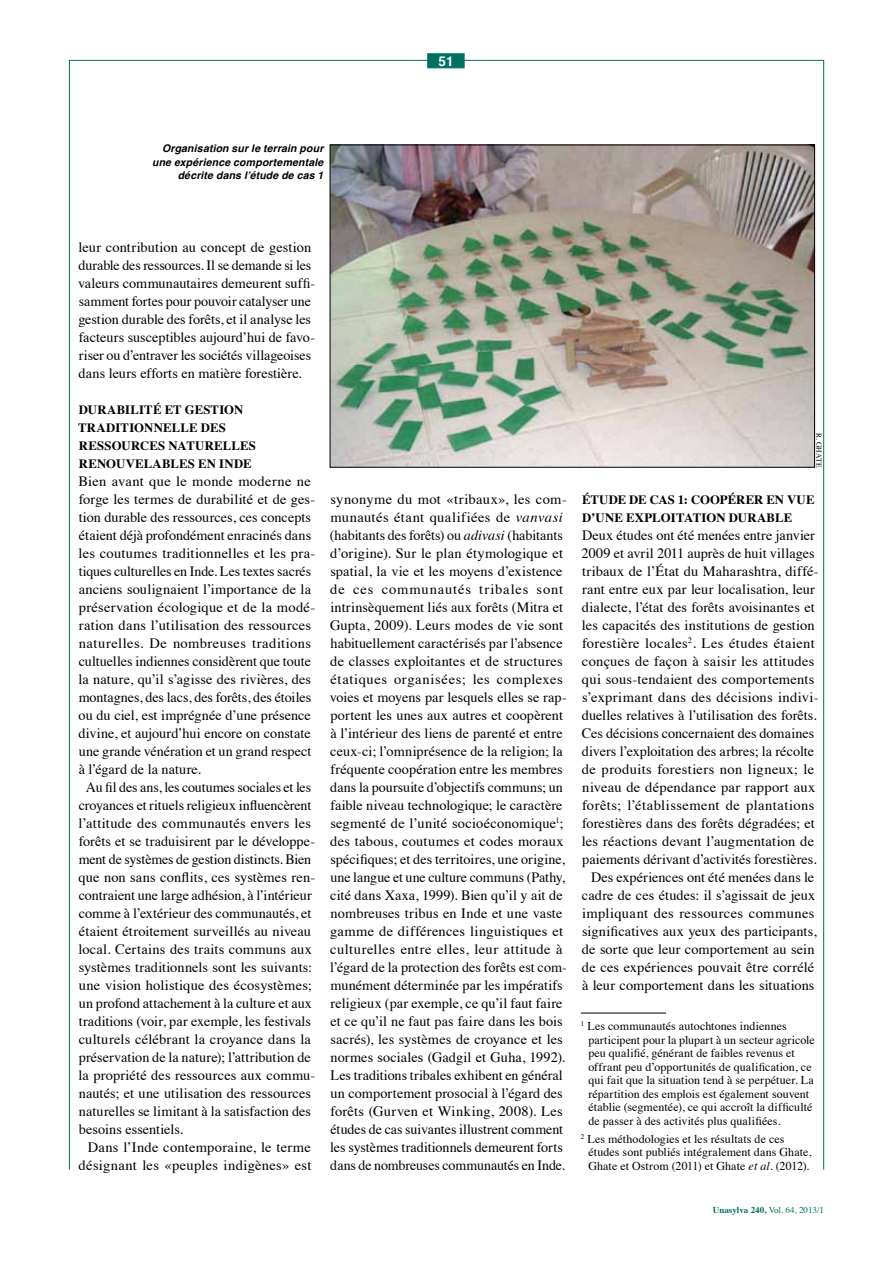
<style>
.page{position:relative;width:893px;height:1263px;background:#fff}
.page>*{position:absolute;margin:0;border:0;box-sizing:border-box;transform-origin:0 0}
.t1{font:14.25px/18px "Times";letter-spacing:.005em;color:#000}
.t2{font:14.25px "Times";letter-spacing:-.015em;color:#000}
.t3{font:14.25px "Times";letter-spacing:.03em;color:#000}
.t4{font:700 13.5px "Helvetica";color:#fff}
.t5{font:700 12.75px/18px "Times";letter-spacing:.01em;color:#000}
.t6{font:12px/13.5px "Times";letter-spacing:.005em;color:#000}
.t7{font:italic 700 10.5px/13.5px "Helvetica";letter-spacing:.02em;color:#000;text-align:right}
.t8{font:9px "Times";color:#007161}
.t9{font:7.5px "Times";color:#000}
.s1{font-style:italic}
.s2{font-weight:700}
</style>
<div class="page">
<div style="left:428px;top:54px;width:36px;height:14px;background:#007161;border:1px solid #007161"></div>
<hr style="left:581px;top:1013px;width:85px;height:1px;background:#000">
<img style="left:332px;top:147px;width:481px;height:319px">
<div style="left:330px;top:145px;width:485px;height:323px;border:1px solid #000"></div>
<p class="t7" style="left:152px;top:142px;width:173px">Organisation sur le terrain pour une expérience comportementale décrite dans l’étude de cas 1</p>
<p class="t4" style="left:439px;top:50px;width:17px">51</p>
<p class="t1" style="left:78px;top:237px;width:239px">leur contribution au concept de gestion durable des ressources. Il se demande si les valeurs communautaires demeurent suffi&shy;samment fortes pour pouvoir catalyser une gestion durable des forêts, et il analyse les facteurs susceptibles aujourd’hui de favo&shy;riser ou d’entraver les sociétés villageoises dans leurs efforts en matière forestière.</p>
<p class="t5" style="left:78px;top:399px;width:179px">DURABILITÉ ET GESTION<br>TRADITIONNELLE DES<br>RESSOURCES NATURELLES<br>RENOUVELABLES EN INDE</p>
<p class="t1" style="left:79px;top:471px;width:234px">Bien avant que le monde moderne ne</p>
<p class="t1" style="left:79px;top:489px;width:238px">forge les termes de durabilité et de ges-</p>
<p class="t1" style="left:79px;top:507px;width:234px">tion durable des ressources, ces concepts</p>
<p class="t1" style="left:79px;top:525px;width:234px">étaient déjà profondément enracinés dans</p>
<p class="t1" style="left:79px;top:543px;width:238px">les coutumes traditionnelles et les pra-</p>
<p class="t1" style="left:79px;top:561px;width:234px">tiques culturelles en Inde. Les textes sacrés</p>
<p class="t1" style="left:79px;top:579px;width:234px">anciens soulignaient l’importance de la</p>
<p class="t1" style="left:79px;top:597px;width:238px">préservation écologique et de la modé-</p>
<p class="t1" style="left:79px;top:615px;width:234px">ration dans l’utilisation des ressources</p>
<p class="t3" style="left:79px;top:629px;width:234px">naturelles. De nombreuses traditions</p>
<p class="t1" style="left:79px;top:651px;width:234px">cultuelles indiennes considèrent que toute</p>
<p class="t1" style="left:79px;top:669px;width:234px">la nature, qu’il s’agisse des rivières, des</p>
<p class="t1" style="left:79px;top:687px;width:234px">montagnes, des lacs, des forêts, des étoiles</p>
<p class="t1" style="left:79px;top:705px;width:234px">ou du ciel, est imprégnée d’une présence</p>
<p class="t1" style="left:79px;top:723px;width:234px">divine, et aujourd’hui encore on constate</p>
<p class="t1" style="left:79px;top:741px;width:234px">une grande vénération et un grand respect</p>
<p class="t1" style="left:79px;top:759px;width:124px">à l’égard de la nature.</p>
<p class="t1" style="left:86px;top:777px;width:227px">Au fil des ans, les coutumes sociales et les</p>
<p class="t1" style="left:79px;top:795px;width:234px">croyances et rituels religieux influencèrent</p>
<p class="t1" style="left:79px;top:813px;width:234px">l’attitude des communautés envers les</p>
<p class="t1" style="left:79px;top:831px;width:238px">forêts et se traduisirent par le développe-</p>
<p class="t2" style="left:79px;top:845px;width:234px">ment de systèmes de gestion distincts. Bien</p>
<p class="t1" style="left:79px;top:867px;width:238px">que non sans conflits, ces systèmes ren-</p>
<p class="t1" style="left:79px;top:885px;width:235px">contraient une large adhésion, à l’intérieur</p>
<p class="t1" style="left:79px;top:903px;width:234px">comme à l’extérieur des communautés, et</p>
<p class="t1" style="left:79px;top:921px;width:234px">étaient étroitement surveillés au niveau</p>
<p class="t1" style="left:79px;top:939px;width:235px">local. Certains des traits communs aux</p>
<p class="t1" style="left:79px;top:957px;width:235px">systèmes traditionnels sont les suivants:</p>
<p class="t1" style="left:79px;top:975px;width:234px">une vision holistique des écosystèmes;</p>
<p class="t1" style="left:79px;top:993px;width:235px">un profond attachement à la culture et aux</p>
<p class="t1" style="left:79px;top:1011px;width:234px">traditions (voir, par exemple, les festivals</p>
<p class="t1" style="left:79px;top:1029px;width:234px">culturels célébrant la croyance dans la</p>
<p class="t1" style="left:79px;top:1047px;width:234px">préservation de la nature); l’attribution de</p>
<p class="t1" style="left:79px;top:1065px;width:238px">la propriété des ressources aux commu-</p>
<p class="t1" style="left:79px;top:1083px;width:234px">nautés; et une utilisation des ressources</p>
<p class="t1" style="left:79px;top:1101px;width:234px">naturelles se limitant à la satisfaction des</p>
<p class="t1" style="left:79px;top:1119px;width:106px">besoins essentiels.</p>
<p class="t1" style="left:88px;top:1137px;width:225px">Dans l’Inde contemporaine, le terme</p>
<p class="t1" style="left:79px;top:1155px;width:234px">désignant les «peuples indigènes» est</p>
<p class="t9" style="left:826px;top:433px;width:36px;rotate:90deg">R. Ghate</p>
<p class="t1" style="left:330px;top:489px;width:239px">synonyme du mot «tribaux», les com&shy;munautés étant qualifiées de <span class="s1">vanvasi </span>(habitants des forêts) ou <span class="s1">adivasi</span> (habitants d’origine). Sur le plan étymologique et spatial, la vie et les moyens d’existence de ces communautés tribales sont intrinsèquement liés aux forêts (Mitra et Gupta, 2009). Leurs modes de vie sont habituellement caractérisés par l’absence de classes exploitantes et de structures étatiques organisées; les complexes voies et moyens par lesquels elles se rap&shy;portent les unes aux autres et coopèrent à l’intérieur des liens de parenté et entre ceux-ci; l’omniprésence de la religion; la fréquente coopération entre les membres dans la poursuite d’objectifs communs; un faible niveau technologique; le caractère segmenté de l’unité socioéconomique<sup>1</sup>; des tabous, coutumes et codes moraux spécifiques; et des territoires, une origine, une langue et une culture communs (Pathy, cité dans Xaxa, 1999). Bien qu’il y ait de nombreuses tribus en Inde et une vaste gamme de différences linguistiques et culturelles entre elles, leur attitude à l’égard de la protection des forêts est com&shy;munément déterminée par les impératifs religieux (par exemple, ce qu’il faut faire et ce qu’il ne faut pas faire dans les bois sacrés), les systèmes de croyance et les normes sociales (Gadgil et Guha, 1992).<br>Les traditions tribales exhibent en général un comportement prosocial à l’égard des forêts (Gurven et Winking, 2008). Les études de cas suivantes illustrent comment les systèmes traditionnels demeurent forts dans de nombreuses communautés en Inde.</p>
<p class="t5" style="left:582px;top:489px;width:234px">ÉTUDE DE CAS 1: COOPÉRER EN VUE<br>D’UNE EXPLOITATION DURABLE</p>
<p class="t1" style="left:581px;top:525px;width:239px;text-align:center">Deux études ont été menées entre janvier 2009 et avril 2011 auprès de huit villages tribaux de l’État du Maharashtra, diffé&shy;rant entre eux par leur localisation, leur dialecte, l’état des forêts avoisinantes et les capacités des institutions de gestion forestière locales<sup>2</sup>. Les études étaient conçues de façon à saisir les attitudes qui sous-tendaient des comportements s’exprimant dans des décisions indivi&shy;duelles relatives à l’utilisation des forêts.<br>Ces décisions concernaient des domaines divers l’exploitation des arbres; la récolte de produits forestiers non ligneux; le niveau de dépendance par rapport aux forêts; l’établissement de plantations forestières dans des forêts dégradées; et les réactions devant l’augmentation de paiements dérivant d’activités forestières.<br>Des expériences ont été menées dans le cadre de ces études: il s’agissait de jeux impliquant des ressources communes significatives aux yeux des participants, de sorte que leur comportement au sein de ces expériences pouvait être corrélé à leur comportement dans les situations</p>
<p class="t6" style="left:588px;top:1019px;width:228px;text-indent:-7px"><sup>1</sup> Les communautés autochtones indiennes participent pour la plupart à un secteur agricole peu qualifié, générant de faibles revenus et offrant peu d’opportunités de qualification, ce qui fait que la situation tend à se perpétuer. La répartition des emplois est également souvent établie (segmentée), ce qui accroît la difficulté de passer à des activités plus qualifiées.</p>
<p class="t6" style="left:588px;top:1131px;width:224px;text-indent:-7px"><sup>2</sup> Les méthodologies et les résultats de ces études sont publiés intégralement dans Ghate,<br>Ghate et Ostrom (2011) et Ghate <span class="s1">et al.</span> (2012).</p>
<p class="t8" style="left:713px;top:1201px;width:113px"><span class="s2">Unasylva 240,</span> Vol. 64, 2013/1</p>
</div>
